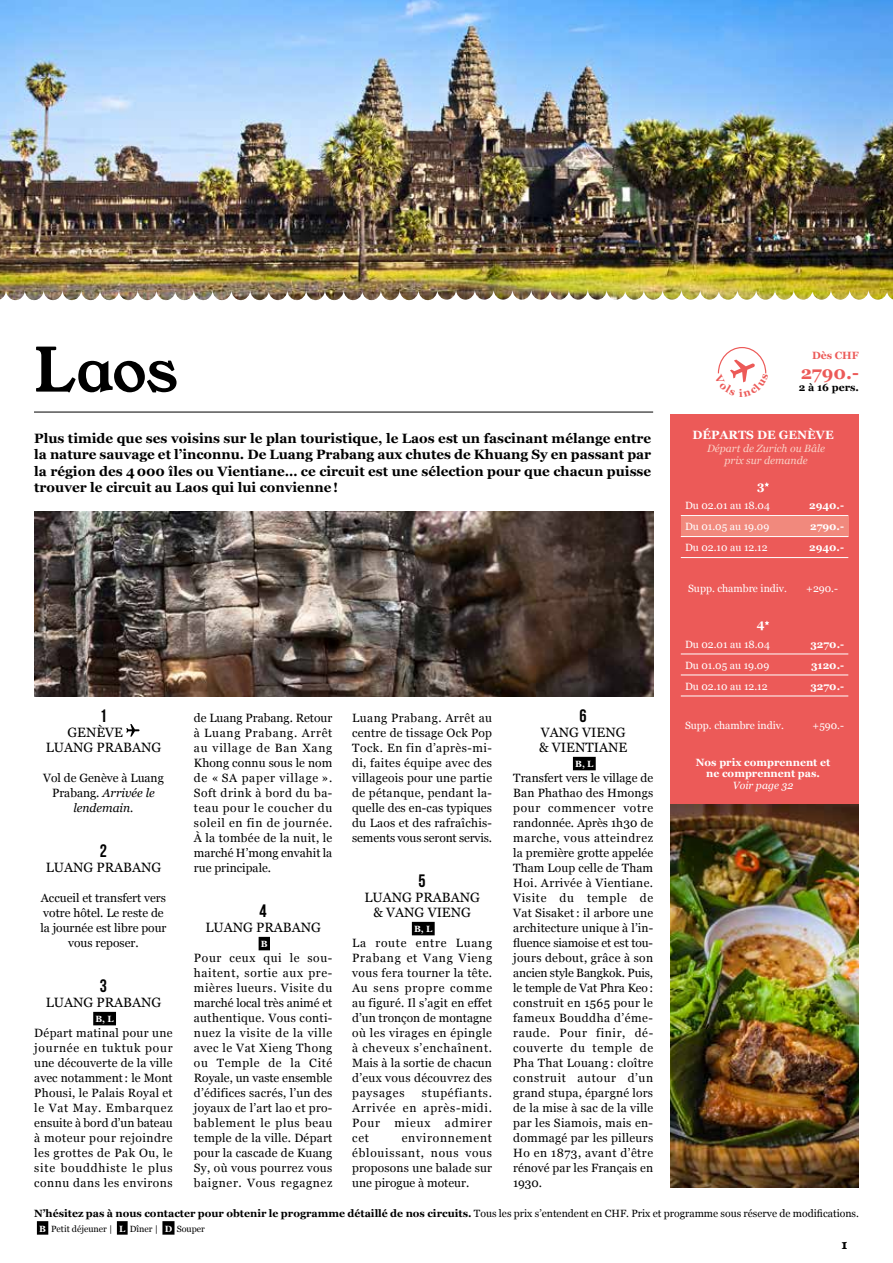
<style>
.page{position:relative;width:893px;height:1263px;background:#fff}
.page>*{position:absolute;margin:0;border:0;box-sizing:border-box;transform-origin:0 0}
.t1{font:60px "Young Serif";color:#000}
.t2{font:18px "Bebas Neue";color:#000}
.t3{font:700 18px "Georgia";color:#ec5a58}
.t4{font:700 13.5px/16.2px "Georgia";color:#000;text-align:justify}
.t5{font:13.5px/15px "Georgia";color:#000}
.t6{font:13.05px "Young Serif";color:#000}
.t7{font:12px/15px "Georgia";letter-spacing:.02em;color:#000;text-align:justify}
.t8{font:12px/15px "Georgia";color:#000;text-align:center}
.t9{font:700 12px "Georgia";color:#fff}
.t10{font:700 10.5px "Georgia";color:#000}
.t11{font:10.5px "Georgia";color:#fff}
.t12{font:700 10.5px/11.7px "Georgia";color:#fff;text-align:center}
.t13{font:italic 10.5px/12.9px "Georgia";color:#fad1c6;text-align:center}
.t14{font:italic 10.5px "Georgia";color:#fff}
.t15{font:700 10.5px "Georgia";color:#ec5a58}
.t16{font:9px "Georgia";color:#000}
.t17{font:700 9px "Georgia";color:#fff}
.s1{font-style:italic}
.s2{font-weight:400}
.s3{font-weight:700;color:#fff}
</style>
<div class="page">
<hr style="left:34px;top:412px;width:619px;height:1px;background:#000">
<div style="left:37px;top:1221px;width:11px;height:14px;background:#000"></div>
<div style="left:117px;top:1221px;width:11px;height:14px;background:#000"></div>
<div style="left:162px;top:1221px;width:13px;height:14px;background:#000"></div>
<div style="left:259px;top:937px;width:11px;height:13px;background:#000"></div>
<div style="left:412px;top:922px;width:23px;height:13px;background:#000"></div>
<div style="left:93px;top:1012px;width:23px;height:13px;background:#000"></div>
<svg style="left:126px;top:724px;width:14px;height:13px"></svg>
<div style="left:573px;top:757px;width:23px;height:13px;background:#000"></div>
<img style="left:34px;top:512px;width:619px;height:184px">
<img style="left:670px;top:804px;width:189px;height:383px">
<div style="left:670px;top:415px;width:189px;height:389px;background:#ec5a58"></div>
<hr style="left:681px;top:515px;width:167px;height:1px;background:#fff">
<div style="left:681px;top:516px;width:167px;height:20px;background:#f1897d"></div>
<hr style="left:681px;top:536px;width:167px;height:1px;background:#fff">
<hr style="left:681px;top:557px;width:167px;height:1px;background:#fff">
<svg style="left:764px;top:482px;width:5px;height:5px"></svg>
<hr style="left:681px;top:654px;width:167px;height:1px;background:#fff">
<hr style="left:681px;top:675px;width:167px;height:1px;background:#fff">
<hr style="left:681px;top:696px;width:167px;height:1px;background:#fff">
<svg style="left:765px;top:621px;width:4px;height:4px"></svg>
<img style="left:465px;top:0;width:428px;height:300px">
<img style="left:0;top:0;width:465px;height:300px">
<svg style="left:717px;top:347px;width:50px;height:36px"></svg>
<h1 class="t1" style="left:34px;top:329px;width:145px">Laos</h1>
<p class="t4" style="left:34px;top:430px;width:618px">Plus timide que ses voisins sur le plan touristique, le Laos est un fascinant mélange entre la nature sauvage et l’inconnu. De Luang Prabang aux chutes de Khuang Sy en passant par la région des 4000 îles ou Vientiane… ce circuit est une sélection pour que chacun puisse trouver le circuit au Laos qui lui convienne!</p>
<h2 class="t2" style="left:100px;top:705px;width:9px">1</h2>
<p class="t5" style="left:46px;top:724px;width:117px;text-indent:22px">GENÈVE<br>LUANG PRABANG</p>
<p class="t8" style="left:43px;top:769px;width:122px">Vol de Genève à Luang<br>Prabang. <span class="s1">Arrivée le lendemain.</span></p>
<h2 class="t2" style="left:100px;top:840px;width:9px">2</h2>
<p class="t5" style="left:46px;top:859px;width:117px">LUANG PRABANG</p>
<p class="t8" style="left:40px;top:889px;width:128px">Accueil et transfert vers votre hôtel. Le reste de la journée est libre pour vous reposer.</p>
<h2 class="t2" style="left:100px;top:975px;width:9px">3</h2>
<p class="t5" style="left:46px;top:994px;width:117px">LUANG PRABANG</p>
<p class="t17" style="left:96px;top:1012px;width:20px">B, L</p>
<p class="t7" style="left:34px;top:1024px;width:140px">Départ matinal pour une journée en tuktuk pour une découverte de la ville avec notamment: le Mont Phousi, le Palais Royal et le Vat May. Embarquez ensuite à bord d’un bateau à moteur pour rejoindre les grottes de Pak Ou, le site bouddhiste le plus connu dans les environs</p>
<p class="t7" style="left:194px;top:709px;width:140px">de Luang Prabang. Retour à Luang Prabang. Arrêt au village de Ban Xang Khong connu sous le nom de « SA paper village ».<br>Soft drink à bord du ba&shy;teau pour le coucher du soleil en fin de journée.<br>À la tombée de la nuit, le marché H’mong envahit la rue principale.</p>
<h2 class="t2" style="left:260px;top:900px;width:9px">4</h2>
<p class="t5" style="left:205px;top:919px;width:117px">LUANG PRABANG</p>
<p class="t17" style="left:261px;top:937px;width:8px">B</p>
<p class="t7" style="left:194px;top:949px;width:140px">Pour ceux qui le sou&shy;haitent, sortie aux pre&shy;mières lueurs. Visite du marché local très animé et authentique. Vous conti&shy;nuez la visite de la ville avec le Vat Xieng Thong ou Temple de la Cité Royale, un vaste ensemble d’édifices sacrés, l’un des joyaux de l’art lao et pro&shy;bablement le plus beau temple de la ville. Départ pour la cascade de Kuang Sy, où vous pourrez vous baigner. Vous regagnez</p>
<p class="t7" style="left:352px;top:709px;width:141px">Luang Prabang. Arrêt au centre de tissage Ock Pop Tock. En fin d’après-mi&shy;di, faites équipe avec des villageois pour une partie de pétanque, pendant la&shy;quelle des en-cas typiques du Laos et des rafraîchis&shy;sements vous seront servis.</p>
<h2 class="t2" style="left:419px;top:870px;width:9px">5</h2>
<p class="t5" style="left:364px;top:889px;width:117px;text-align:center">LUANG PRABANG &amp; VANG VIENG</p>
<p class="t17" style="left:414px;top:922px;width:20px">B, L</p>
<p class="t7" style="left:352px;top:934px;width:142px">La route entre Luang Prabang et Vang Vieng vous fera tourner la tête.<br>Au sens propre comme au figuré. Il s’agit en effet d’un tronçon de montagne où les virages en épingle à cheveux s’enchaînent.<br>Mais à la sortie de chacun d’eux vous découvrez des paysages</p>
<p class="t7" style="left:352px;top:1084px;width:141px;text-indent:70px">stupéfiants.<br>Arrivée en après-midi.<br>Pour mieux admirer cet</p>
<p class="t7" style="left:352px;top:1129px;width:141px;text-indent:50px">environnement éblouissant, nous vous proposons une balade sur une pirogue à moteur.</p>
<h2 class="t2" style="left:580px;top:705px;width:9px">6</h2>
<p class="t5" style="left:539px;top:724px;width:90px">VANG VIENG &amp; VIENTIANE</p>
<p class="t17" style="left:575px;top:757px;width:20px">B, L</p>
<p class="t7" style="left:513px;top:769px;width:141px">Transfert vers le village de Ban Phathao des Hmongs pour commencer votre randonnée. Après 1h30 de marche, vous atteindrez la première grotte appelée Tham Loup celle de Tham Hoi. Arrivée à Vientiane.<br>Visite du temple de Vat Sisaket: il arbore une architecture unique à l’in&shy;fluence siamoise et est tou&shy;jours debout, grâce à son ancien style Bangkok. Puis, le temple de Vat Phra Keo: construit en 1565 pour le fameux Bouddha d’éme&shy;raude. Pour finir, dé&shy;couverte du temple de Pha That Louang : cloître construit autour d’un grand stupa, épargné lors de la mise à sac de la ville par les Siamois, mais en&shy;dommagé par les pilleurs Ho en 1873, avant d’être rénové par les Français en 1930.</p>
<p class="t15" style="left:812px;top:348px;width:48px">Dès CHF</p>
<h2 class="t3" style="left:801px;top:359px;width:60px">2790.-</h2>
<p class="t10" style="left:799px;top:380px;width:61px">2 à 16 pers.</p>
<p class="t9" style="left:692px;top:425px;width:143px">DÉPARTS DE GENÈVE</p>
<p class="t13" style="left:707px;top:441px;width:120px">Départ de Zurich ou Bâle prix sur demande</p>
<p class="t9" style="left:757px;top:477px;width:9px">3</p>
<p class="t11" style="left:685px;top:498px;width:86px">Du 02.01 au 18.04</p>
<p class="t12" style="left:809px;top:499px;width:36px">2940.-</p>
<p class="t11" style="left:685px;top:519px;width:86px">Du 01.05 au 19.09</p>
<p class="t12" style="left:810px;top:520px;width:35px">2790.-</p>
<p class="t11" style="left:685px;top:540px;width:84px">Du 02.10 au 12.12</p>
<p class="t12" style="left:809px;top:541px;width:36px">2940.-</p>
<p class="t11" style="left:688px;top:581px;width:100px">Supp. chambre indiv.</p>
<p class="t11" style="left:806px;top:581px;width:33px">+290.-</p>
<p class="t9" style="left:757px;top:615px;width:9px">4</p>
<p class="t11" style="left:685px;top:636px;width:86px">Du 02.01 au 18.04</p>
<p class="t12" style="left:810px;top:638px;width:35px">3270.-</p>
<p class="t11" style="left:685px;top:657px;width:86px">Du 01.05 au 19.09</p>
<p class="t12" style="left:811px;top:659px;width:35px">3120.-</p>
<p class="t11" style="left:685px;top:678px;width:84px">Du 02.10 au 12.12</p>
<p class="t12" style="left:810px;top:680px;width:35px">3270.-</p>
<p class="t11" style="left:685px;top:717px;width:100px">Supp. chambre indiv.</p>
<p class="t11" style="left:813px;top:717px;width:33px">+590.-</p>
<p class="t12" style="left:696px;top:756px;width:136px">Nos prix comprennent et ne comprennent pas.</p>
<p class="t14" style="left:733px;top:778px;width:62px">Voir page 32</p>
<p class="t10" style="left:34px;top:1205px;width:826px">N’hésitez pas à nous contacter pour obtenir le programme détaillé de nos circuits. <span class="s2">Tous les prix s’entendent en CHF. Prix et programme sous réserve de modifications.</span></p>
<p class="t16" style="left:39px;top:1222px;width:167px"><span class="s3">B</span> Petit déjeuner | <span class="s3">L</span> Dîner | <span class="s3">D</span> Souper</p>
<p class="t6" style="left:842px;top:1235px;width:7px">1</p>
</div>
